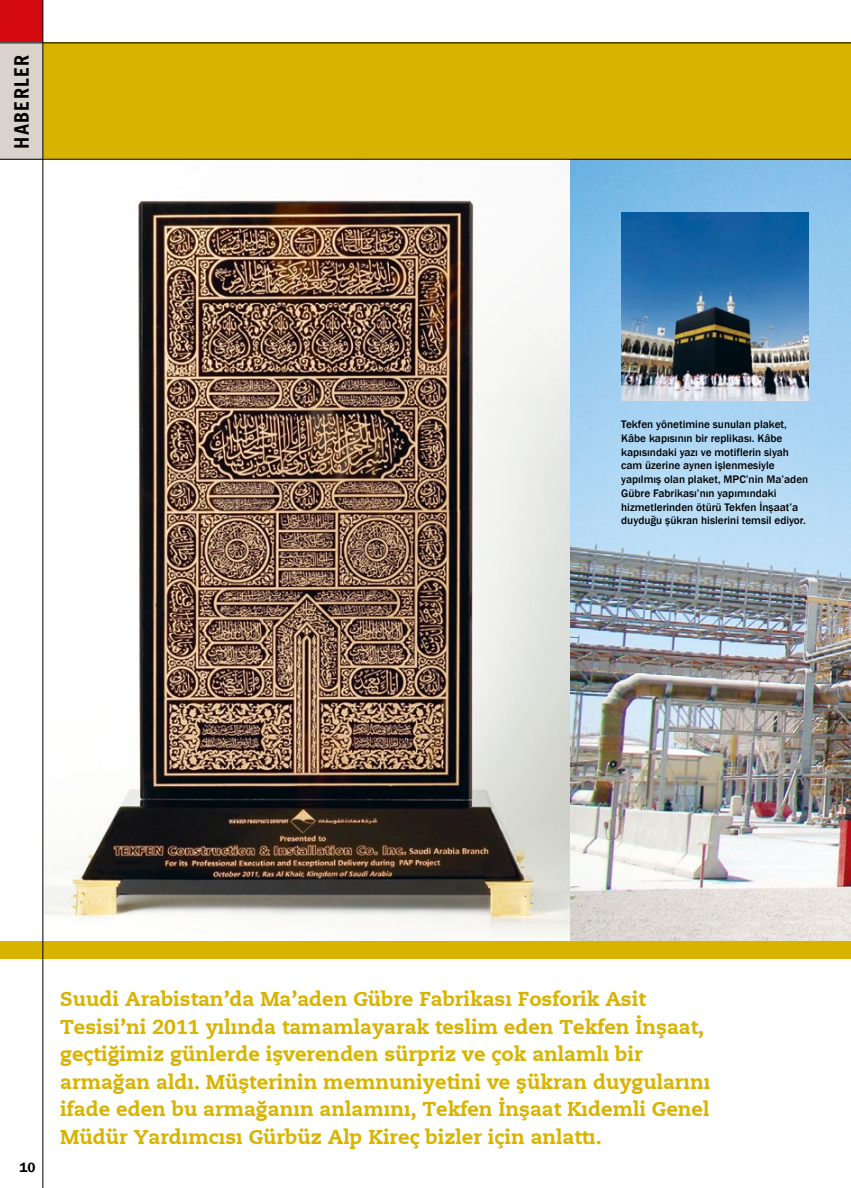
<style>
.page{position:relative;width:851px;height:1188px;background:#fff}
.page>*{position:absolute;margin:0;border:0;box-sizing:border-box;transform-origin:0 0}
.t1{font:20px/27.5px "Caecilia X Heavy";color:#d8b300}
.t2{font:700 20px "Trade Gothic";letter-spacing:.06em;color:#000}
.t3{font:600 13.75px "Franklin Gothic";color:#000}
.t4{font:500 11.25px/13.8px "Franklin Gothic";color:#000}
</style>
<div class="page">
<div style="left:43px;top:43px;width:807px;height:116px;background:#d8b300"></div>
<div style="left:0;top:0;width:43px;height:43px;background:#d30a10"></div>
<div style="left:0;top:43px;width:43px;height:116px;background:#d9d3cc"></div>
<img style="left:44px;top:200px;width:526px;height:738px">
<img style="left:570px;top:160px;width:280px;height:781px">
<img style="left:621px;top:213px;width:187px;height:187px">
<hr style="left:0;top:159px;width:850px;height:1px;background:#000">
<hr style="left:0;top:43px;width:850px;height:1px;background:#000">
<div style="left:0;top:941px;width:850px;height:17px;background:#d8b300"></div>
<hr style="left:43px;top:0;width:1px;height:1187px;background:#000">
<p class="t2" style="left:9px;top:149px;width:95px;rotate:-90deg">HABERLER</p>
<p class="t4" style="left:621px;top:417px;width:188px">Tekfen yönetimine sunulan plaket, Kâbe kapısının bir replikası. Kâbe kapısındaki yazı ve motiflerin siyah cam üzerine aynen işlenmesiyle yapılmış olan plaket, MPC’nin Ma’aden Gübre Fabrikası’nın yapımındaki hizmetlerinden ötürü Tekfen İnşaat’a duyduğu şükran hislerini temsil ediyor.</p>
<p class="t3" style="left:19px;top:1158px;width:18px">10</p>
<p class="t1" style="left:60px;top:984px;width:651px">Suudi Arabistan’da Ma’aden Gübre Fabrikası Fosforik Asit Tesisi’ni 2011 yılında tamamlayarak teslim eden Tekfen İnşaat, geçtiğimiz günlerde işverenden sürpriz ve çok anlamlı bir armağan aldı. Müşterinin memnuniyetini ve şükran duygularını ifade eden bu armağanın anlamını, Tekfen İnşaat Kıdemli Genel Müdür Yardımcısı Gürbüz Alp Kireç bizler için anlattı.</p>
</div>
